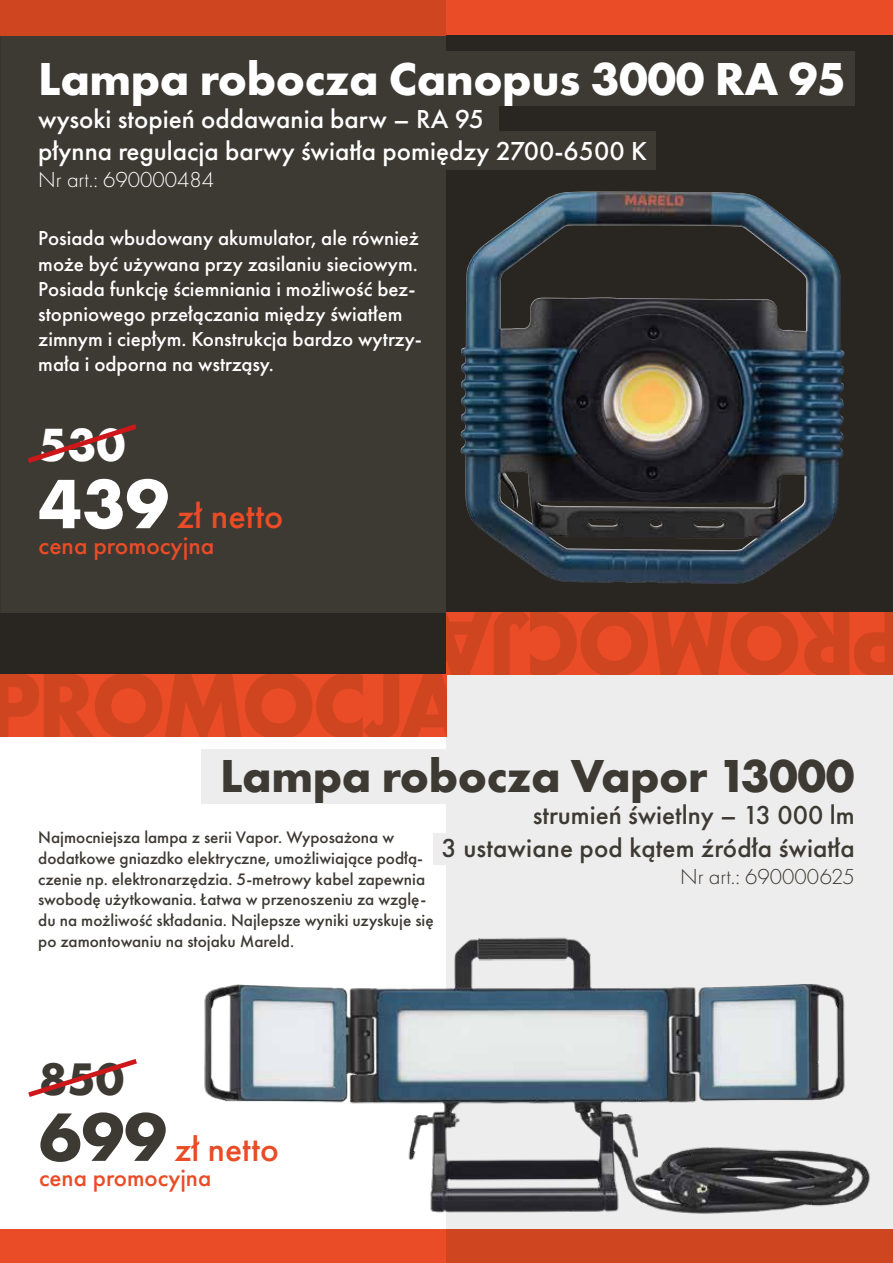
<style>
.page{position:relative;width:893px;height:1263px;background:#fff}
.page>*{position:absolute;margin:0;border:0;box-sizing:border-box;transform-origin:0 0}
.t1{font:700 48.3px "Futura PT";color:#fff}
.t2{font:700 48px "Futura PT";letter-spacing:-.01em;color:#fff}
.t3{font:700 48px "Futura PT";letter-spacing:-.01em;color:#3d3933}
.t4{font:700 47.4px "Futura PT";color:#3d3933}
.t5{font:500 36.3px "Futura PT";color:#e94c26}
.t6{font:500 35.55px "Futura PT";color:#e94c26}
.t7{font:500 27px/32.4px "Futura PT";color:#fff}
.t8{font:500 27px/32.4px "Futura PT";letter-spacing:.005em;color:#3d3933;text-align:right}
.t9{font:500 25.5px "Futura PT";color:#e94c26}
.t10{font:500 25.05px "Futura PT";color:#e94c26}
.t11{font:300 22.5px "Futura PT";color:#fff}
.t12{font:300 22.5px "Futura PT";color:#3d3933}
.t13{font:500 21px/25.2px "Futura PT";color:#fff}
.t14{font:500 17.25px/20.7px "Futura PT";color:#3d3933}
.s1{font-weight:700;font-size:72.45px;color:#fff}
.s2{font-weight:700;font-size:71.1px;color:#3d3933}
</style>
<div class="page">
<div style="left:0;top:35px;width:893px;height:1194px;background:#3d3933"></div>
<div style="left:0;top:0;width:446px;height:35px;background:#ce4520"></div>
<div style="left:0;top:1228px;width:446px;height:35px;background:#e94c26"></div>
<div style="left:446px;top:0;width:447px;height:35px;background:#e94c26"></div>
<div style="left:446px;top:1228px;width:447px;height:35px;background:#ce4520"></div>
<div style="left:0;top:736px;width:446px;height:492px;background:#fff"></div>
<div style="left:446px;top:35px;width:447px;height:578px;background:#292621"></div>
<div style="left:446px;top:674px;width:447px;height:554px;background:#ededed"></div>
<img style="left:185px;top:937px;width:691px;height:292px">
<div style="left:32px;top:51px;width:823px;height:54px;background:#3d3933"></div>
<div style="left:32px;top:93px;width:466px;height:45px;background:#3d3933"></div>
<div style="left:32px;top:131px;width:624px;height:39px;background:#3d3933"></div>
<div style="left:201px;top:750px;width:412px;height:54px;background:#ededed"></div>
<div style="left:434px;top:833px;width:179px;height:31px;background:#ededed"></div>
<svg style="left:27px;top:424px;width:110px;height:39px"></svg>
<svg style="left:28px;top:1059px;width:109px;height:38px"></svg>
<img style="left:461px;top:192px;width:383px;height:392px">
<svg style="left:0;top:612px;width:893px;height:125px"></svg>
<h2 class="t2" style="left:38px;top:48px;width:809px">Lampa robocza Canopus 3000 RA 95</h2>
<h3 class="t7" style="left:38px;top:103px;width:610px">wysoki stopień oddawania barw – RA 95<br>płynna regulacja barwy światła pomiędzy 2700-6500 K</h3>
<h3 class="t11" style="left:38px;top:167px;width:177px">Nr art.: 690000484</h3>
<p class="t13" style="left:38px;top:226px;width:385px">Posiada wbudowany akumulator, ale również może być używana przy zasilaniu sieciowym.<br>Posiada funkcję ściemniania i możliwość bez&shy;stopniowego przełączania między światłem zimnym i ciepłym. Konstrukcja bardzo wytrzy&shy;mała i odporna na wstrząsy.</p>
<h1 class="t1" style="left:39px;top:413px;width:88px">530</h1>
<h3 class="t5" style="left:39px;top:494px;width:246px"><span class="s1">439</span> zł netto</h3>
<h3 class="t9" style="left:39px;top:530px;width:177px">cena promocyjna</h3>
<h2 class="t3" style="left:220px;top:745px;width:636px">Lampa robocza Vapor 13000</h2>
<h3 class="t8" style="left:441px;top:799px;width:415px">strumień świetlny – 13 000 lm<br>3 ustawiane pod kątem źródła światła</h3>
<h3 class="t12" style="left:680px;top:863px;width:176px">Nr art.: 690000625</h3>
<p class="t14" style="left:38px;top:827px;width:397px">Najmocniejsza lampa z serii Vapor. Wyposażona w dodatkowe gniazdko elektryczne, umożliwiające podłą&shy;czenie np. elektronarzędzia. 5-metrowy kabel zapewnia swobodę użytkowania. Łatwa w przenoszeniu za wzglę&shy;du na możliwość składania. Najlepsze wyniki uzyskuje się po zamontowaniu na stojaku Mareld.</p>
<h3 class="t4" style="left:39px;top:1048px;width:87px">850</h3>
<h3 class="t6" style="left:39px;top:1127px;width:241px"><span class="s2">699</span> zł netto</h3>
<h3 class="t10" style="left:39px;top:1162px;width:174px">cena promocyjna</h3>
</div>
